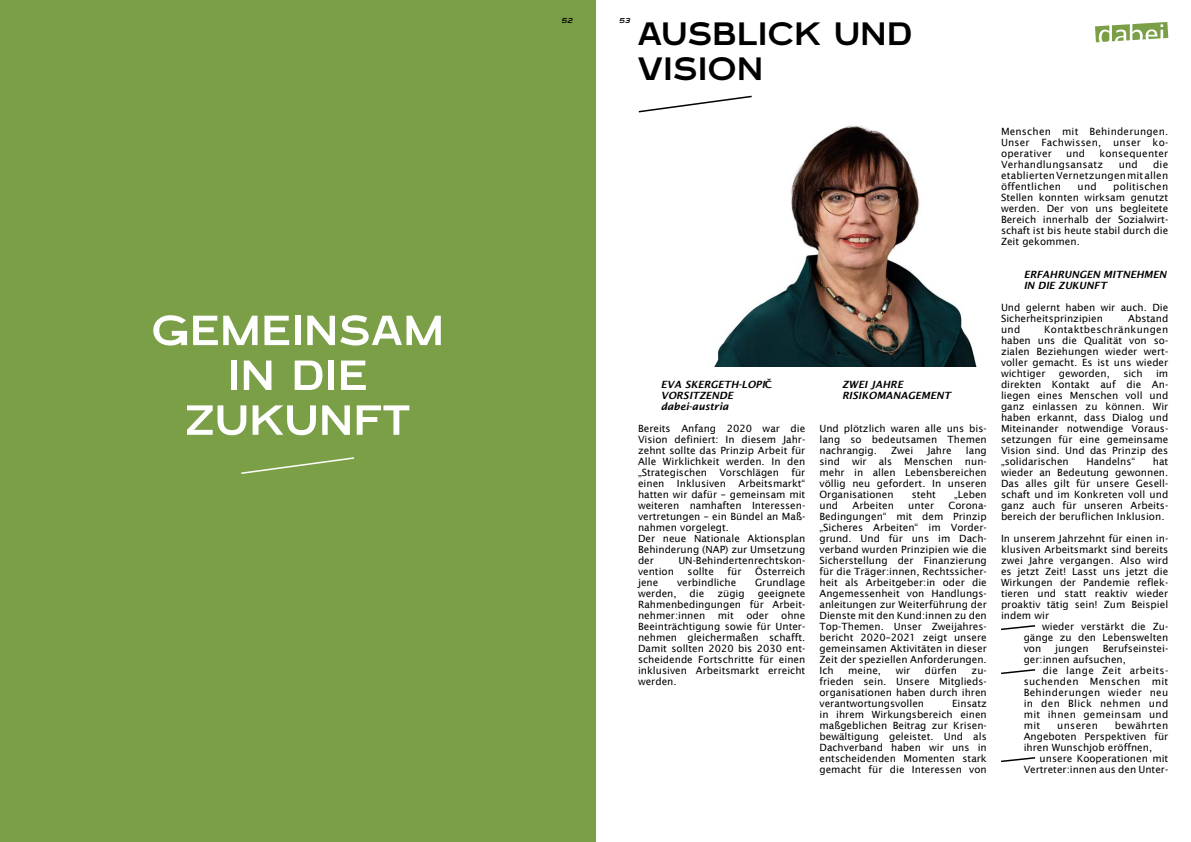
<style>
.page{position:relative;width:1191px;height:842px;background:#fff}
.page>*{position:absolute;margin:0;border:0;box-sizing:border-box;transform-origin:0 0}
.t1{font:52.7px/44.9px "Blatant";letter-spacing:.03em;color:#fff;text-align:center}
.t2{font:40.5px/34.5px "Blatant";letter-spacing:.03em;color:#000}
.t3{font:10px/11px "Lucida Sans";color:#000;text-align:justify}
.t4{font:italic 600 10px/11px "Lucida Sans";color:#000}
.t5{font:10px/11px "Lucida Sans";letter-spacing:.02em;color:#000}
.t6{font:10px "Lucida Sans";letter-spacing:.03em;color:#000}
.t7{font:italic 9px "Blatant";color:#000}
.s1{font-family:"Lucida Grande";font-weight:700;font-style:normal}
</style>
<div class="page">
<div style="left:0;top:0;width:595px;height:842px;background:#7a9f47"></div>
<svg style="left:1095px;top:22px;width:73px;height:20px"></svg>
<svg style="left:241px;top:457px;width:114px;height:17px"></svg>
<svg style="left:1001px;top:625px;width:35px;height:6px"></svg>
<svg style="left:1001px;top:669px;width:35px;height:6px"></svg>
<svg style="left:1001px;top:757px;width:35px;height:6px"></svg>
<svg style="left:638px;top:95px;width:114px;height:18px"></svg>
<img style="left:714px;top:125px;width:263px;height:241px">
<h1 class="t1" style="left:152px;top:306px;width:293px">GEMEINSAM<br>IN DIE<br>ZUKUNFT</h1>
<p class="t7" style="left:562px;top:15px;width:12px">52</p>
<p class="t7" style="left:619px;top:15px;width:12px">53</p>
<h2 class="t2" style="left:638px;top:15px;width:276px">AUSBLICK UND<br>VISION</h2>
<p class="t4" style="left:660px;top:379px;width:113px">EVA SKERGETH-LOPI<span class="s1">Č<br></span>VORSITZENDE dabei-austria</p>
<p class="t3" style="left:638px;top:423px;width:169px;text-align:left">Bereits Anfang 2020 war die<br>Vision definiert: In diesem Jahr&shy;zehnt sollte das Prinzip Arbeit für<br>Alle Wirklichkeit werden. In den „Strategischen Vorschlägen für einen Inklusiven Arbeitsmarkt“ hatten wir dafür – gemeinsam mit weiteren namhaften Interessen&shy;vertretungen – ein Bündel an Maß&shy;nahmen vorgelegt.<br>Der neue Nationale Aktionsplan<br>Behinderung (NAP) zur Umsetzung der</p>
<p class="t3" style="left:678px;top:555px;width:128px">UN-Behindertenrechtskon-</p>
<p class="t3" style="left:638px;top:566px;width:37px">vention</p>
<p class="t3" style="left:687px;top:566px;width:28px">sollte</p>
<p class="t3" style="left:727px;top:566px;width:15px">für</p>
<p class="t3" style="left:755px;top:566px;width:52px">Österreich</p>
<p class="t3" style="left:638px;top:577px;width:22px">jene</p>
<p class="t3" style="left:677px;top:577px;width:61px">verbindliche</p>
<p class="t3" style="left:755px;top:577px;width:52px">Grundlage</p>
<p class="t3" style="left:638px;top:588px;width:40px">werden,</p>
<p class="t3" style="left:689px;top:588px;width:16px">die</p>
<p class="t3" style="left:717px;top:588px;width:29px">zügig</p>
<p class="t3" style="left:638px;top:588px;width:169px;text-indent:120px">geeignete Rahmenbedingungen für Arbeit&shy;nehmer:innen</p>
<p class="t3" style="left:638px;top:610px;width:169px;text-indent:143px">ohne Beeinträchtigung sowie für Unter&shy;nehmen gleichermaßen schafft.<br>Damit sollten 2020 bis 2030 ent&shy;scheidende Fortschritte für einen inklusiven Arbeitsmarkt erreicht werden.</p>
<p class="t3" style="left:718px;top:610px;width:17px">mit</p>
<p class="t3" style="left:746px;top:610px;width:24px">oder</p>
<p class="t4" style="left:842px;top:379px;width:110px">ZWEI JAHRE<br>RISIKOMANAGEMENT</p>
<p class="t3" style="left:819px;top:423px;width:169px">Und plötzlich waren alle uns bis&shy;lang so bedeutsamen Themen nachrangig.</p>
<p class="t3" style="left:819px;top:445px;width:169px;text-indent:146px">lang sind wir als Menschen nun&shy;mehr in allen Lebensbereichen völlig neu gefordert. In unseren Organisationen</p>
<p class="t3" style="left:891px;top:445px;width:24px">Zwei</p>
<p class="t3" style="left:927px;top:445px;width:26px">Jahre</p>
<p class="t3" style="left:911px;top:489px;width:26px">steht</p>
<p class="t3" style="left:954px;top:489px;width:34px">„Leben</p>
<p class="t3" style="left:819px;top:500px;width:20px">und</p>
<p class="t3" style="left:852px;top:500px;width:43px">Arbeiten</p>
<p class="t3" style="left:908px;top:500px;width:27px">unter</p>
<p class="t3" style="left:819px;top:500px;width:169px;text-indent:129px">Corona-Bedingungen“ mit dem Prinzip „Sicheres Arbeiten“ im Vorder&shy;grund. Und für uns im Dach&shy;verband wurden Prinzipien wie die Sicherstellung der Finanzierung für die Träger:innen, Rechtssicher&shy;heit als Arbeitgeber:in oder die Angemessenheit von Handlungs&shy;anleitungen zur Weiterführung der Dienste mit den Kund:innen zu den Top-Themen. Unser Zweijahres&shy;bericht 2020–2021 zeigt unsere gemeinsamen Aktivitäten in dieser Zeit der speziellen Anforderungen.<br>Ich</p>
<p class="t3" style="left:848px;top:665px;width:34px">meine,</p>
<p class="t3" style="left:895px;top:665px;width:16px">wir</p>
<p class="t3" style="left:925px;top:665px;width:34px">dürfen</p>
<p class="t3" style="left:819px;top:665px;width:169px;text-indent:152px">zu&shy;frieden sein. Unsere Mitglieds&shy;organisationen haben durch ihren verantwortungsvollen</p>
<p class="t3" style="left:819px;top:698px;width:169px;text-indent:133px">Einsatz in ihrem Wirkungsbereich einen maßgeblichen Beitrag zur Krisen&shy;bewältigung geleistet. Und als Dachverband haben wir uns in entscheidenden Momenten stark gemacht für die Interessen von</p>
<p class="t3" style="left:1001px;top:126px;width:169px">Menschen mit Behinderungen.<br>Unser Fachwissen, unser ko&shy;operativer</p>
<p class="t5" style="left:1001px;top:148px;width:169px;text-indent:98px">konsequenter<br>Verhandlungsansatz</p>
<p class="t3" style="left:1066px;top:148px;width:21px">und</p>
<p class="t3" style="left:1001px;top:159px;width:169px;text-indent:152px">die etablierten Vernetzungen mit allen öffentlichen</p>
<p class="t3" style="left:1118px;top:159px;width:21px">und</p>
<p class="t3" style="left:1001px;top:181px;width:169px;text-indent:112px">politischen Stellen konnten wirksam genutzt werden. Der von uns begleitete Bereich innerhalb der Sozialwirt&shy;schaft ist bis heute stabil durch die Zeit gekommen.</p>
<p class="t4" style="left:1023px;top:269px;width:144px">ERFAHRUNGEN MITNEHMEN<br>IN DIE ZUKUNFT</p>
<p class="t3" style="left:1001px;top:302px;width:169px">Und gelernt haben wir auch. Die<br>Sicherheitsprinzipien</p>
<p class="t3" style="left:1077px;top:181px;width:21px">und</p>
<p class="t3" style="left:1128px;top:313px;width:42px">Abstand</p>
<p class="t3" style="left:1001px;top:324px;width:169px;text-indent:43px">Kontaktbeschränkungen haben uns die Qualität von so&shy;zialen Beziehungen wieder wert&shy;voller gemacht. Es ist uns wieder wichtiger</p>
<p class="t3" style="left:1001px;top:324px;width:21px">und</p>
<p class="t3" style="left:1059px;top:368px;width:52px">geworden,</p>
<p class="t3" style="left:1123px;top:368px;width:21px">sich</p>
<p class="t3" style="left:1001px;top:368px;width:169px;text-indent:155px">im direkten Kontakt auf die An&shy;liegen eines Menschen voll und ganz einlassen zu können. Wir haben erkannt, dass Dialog und Miteinander notwendige Voraus&shy;setzungen für eine gemeinsame Vision sind. Und das Prinzip des „solidarischen</p>
<p class="t3" style="left:1001px;top:456px;width:169px;text-indent:152px">hat wieder an Bedeutung gewonnen.<br>Das alles gilt für unsere Gesell&shy;schaft und im Konkreten voll und ganz auch für unseren Arbeits&shy;bereich der beruflichen Inklusion.</p>
<p class="t3" style="left:1001px;top:533px;width:169px">In unserem Jahrzehnt für einen in-</p>
<p class="t3" style="left:1001px;top:544px;width:169px">klusiven Arbeitsmarkt sind bereits</p>
<p class="t3" style="left:1001px;top:555px;width:169px">zwei Jahre vergangen. Also wird</p>
<p class="t3" style="left:1001px;top:566px;width:169px">es jetzt Zeit! Lasst uns jetzt die</p>
<p class="t3" style="left:1001px;top:577px;width:169px">Wirkungen der Pandemie reflek-</p>
<p class="t3" style="left:1001px;top:588px;width:169px">tieren und statt reaktiv wieder</p>
<p class="t3" style="left:1001px;top:599px;width:169px">proaktiv tätig sein! Zum Beispiel</p>
<p class="t3" style="left:1001px;top:610px;width:50px">indem wir</p>
<p class="t3" style="left:1042px;top:621px;width:128px">wieder verstärkt die Zu-</p>
<p class="t3" style="left:1023px;top:632px;width:146px">gänge zu den Lebenswelten</p>
<p class="t3" style="left:1023px;top:643px;width:19px">von</p>
<p class="t3" style="left:1055px;top:643px;width:35px">jungen</p>
<p class="t3" style="left:1086px;top:456px;width:50px">Handelns“</p>
<p class="t3" style="left:1023px;top:643px;width:146px;text-indent:79px">Berufseinstei&shy;ger:innen aufsuchen,</p>
<p class="t3" style="left:1023px;top:665px;width:146px;text-indent:19px">die lange Zeit arbeits&shy;suchenden Menschen mit Behinderungen wieder neu in den Blick nehmen und mit ihnen gemeinsam und mit</p>
<p class="t3" style="left:1023px;top:720px;width:146px;text-indent:91px">bewährten Angeboten Perspektiven für ihren Wunschjob eröffnen,</p>
<p class="t3" style="left:1023px;top:753px;width:146px;text-align:right">unsere Kooperationen mit<br>Vertreter:innen aus den Unter-</p>
<p class="t6" style="left:1057px;top:720px;width:42px">unseren</p>
</div>
